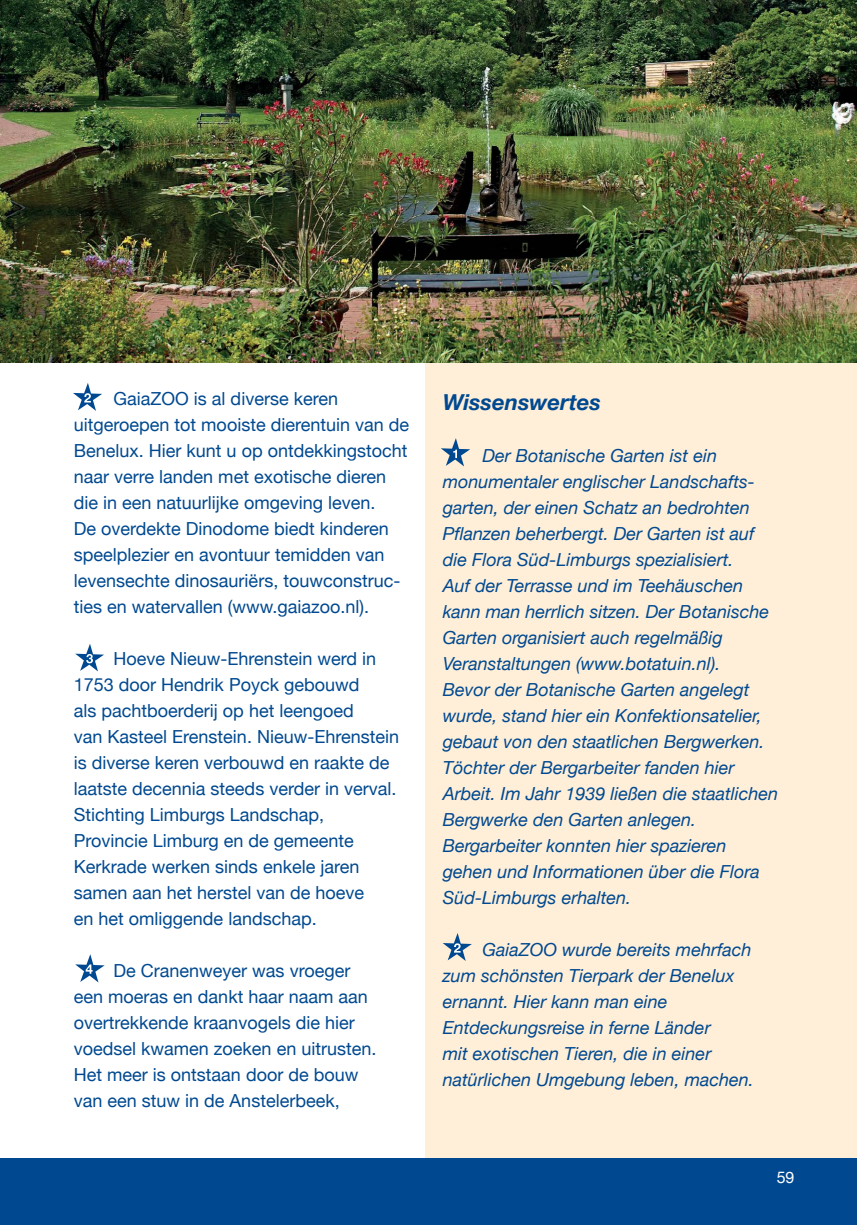
<style>
.page{position:relative;width:857px;height:1225px;background:#fff}
.page>*{position:absolute;margin:0;border:0;box-sizing:border-box;transform-origin:0 0}
.t1{font:italic 700 22px "Helvetica Neue";color:#004990}
.t2{font:18px/26px "Helvetica Neue";color:#004990}
.t3{font:italic 18px/26px "Helvetica Neue";color:#004990}
.t4{font:16px "Helvetica Neue";color:#fff}
</style>
<div class="page">
<div style="left:0;top:1159px;width:856px;height:66px;background:#004990"></div>
<div style="left:425px;top:11px;width:431px;height:1152px;background:#ffefd8"></div>
<svg style="left:441px;top:438px;width:29px;height:28px"></svg>
<div style="left:0;top:1158px;width:856px;height:9px;background:#004990"></div>
<img style="left:0;top:0;width:856px;height:363px">
<svg style="left:75px;top:954px;width:30px;height:28px"></svg>
<svg style="left:75px;top:644px;width:29px;height:27px"></svg>
<svg style="left:443px;top:933px;width:28px;height:28px"></svg>
<svg style="left:73px;top:383px;width:29px;height:28px"></svg>
<p class="t2" style="left:74px;top:387px;width:337px;text-indent:40px">GaiaZOO is al diverse keren uitgeroepen tot mooiste dierentuin van de Benelux. Hier kunt u op ontdekkingstocht naar verre landen met exotische dieren die in een natuurlijke omgeving leven.<br>De overdekte Dinodome biedt kinderen speelplezier en avontuur temidden van levensechte dinosauriërs, touwconstruc&shy;ties en watervallen (www.gaiazoo.nl).</p>
<p class="t2" style="left:74px;top:647px;width:327px;text-indent:40px">Hoeve Nieuw-Ehrenstein werd in 1753 door Hendrik Poyck gebouwd<br>als pachtboerderij op het leengoed<br>van Kasteel Erenstein. Nieuw-Ehrenstein is diverse keren verbouwd en raakte de laatste decennia steeds verder in verval.<br>Stichting Limburgs Landschap, Provincie Limburg en de gemeente Kerkrade werken sinds enkele jaren samen aan het herstel van de hoeve<br>en het omliggende landschap.</p>
<p class="t2" style="left:74px;top:959px;width:304px;text-indent:40px">De Cranenweyer was vroeger een moeras en dankt haar naam aan overtrekkende kraanvogels die hier voedsel kwamen zoeken en uitrusten.<br>Het meer is ontstaan door de bouw van een stuw in de Anstelerbeek,</p>
<p class="t1" style="left:442px;top:384px;width:160px">Wissenswertes</p>
<p class="t3" style="left:442px;top:443px;width:337px;text-indent:40px">Der Botanische Garten ist ein monumentaler englischer Landschafts&shy;garten, der einen Schatz an bedrohten Pflanzen beherbergt. Der Garten ist auf die Flora Süd-Limburgs spezialisiert.<br>Auf der Terrasse und im Teehäuschen kann man herrlich sitzen. Der Botanische Garten organisiert auch regelmäßig Veranstaltungen (www.botatuin.nl).<br>Bevor der Botanische Garten angelegt wurde, stand hier ein Konfektionsatelier, gebaut von den staatlichen Bergwerken.<br>Töchter der Bergarbeiter fanden hier Arbeit. Im Jahr 1939 ließen die staatlichen Bergwerke den Garten anlegen.<br>Bergarbeiter konnten hier spazieren gehen und Informationen über die Flora Süd-Limburgs erhalten.</p>
<p class="t3" style="left:442px;top:937px;width:312px;text-indent:40px">GaiaZOO wurde bereits mehrfach zum schönsten Tierpark der Benelux ernannt. Hier kann man eine Entdeckungsreise in ferne Länder<br>mit exotischen Tieren, die in einer natürlichen Umgebung leben, machen.</p>
<p class="t4" style="left:776px;top:1165px;width:19px">59</p>
</div>
